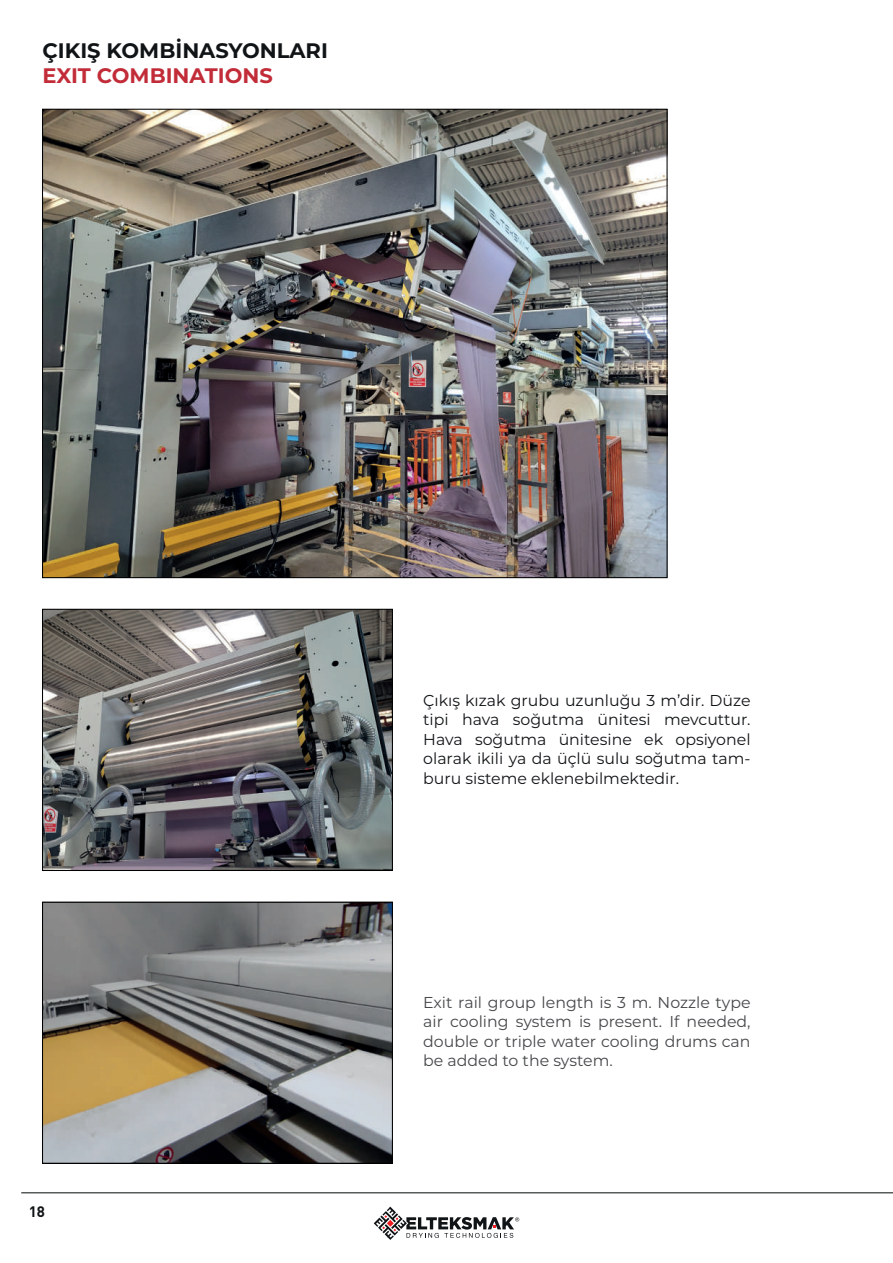
<style>
.page{position:relative;width:893px;height:1263px;background:#fff}
.page>*{position:absolute;margin:0;border:0;box-sizing:border-box;transform-origin:0 0}
.t1{font:700 21px "Montserrat";color:#111416}
.t2{font:700 21px "Montserrat";color:#c22c38}
.t3{font:15.75px/19.5px "Montserrat";color:#111416;text-align:justify}
.t4{font:15.75px/19.5px "Montserrat";color:#454749;text-align:justify}
.t5{font:700 15px "DIN Bek";color:#111416}
</style>
<div class="page">
<svg style="left:374px;top:1207px;width:145px;height:33px"></svg>
<hr style="left:21px;top:1192px;width:872px;height:1px;background:#111516">
<img style="left:44px;top:611px;width:347px;height:258px">
<div style="left:42px;top:609px;width:351px;height:262px;border:1px solid #000001"></div>
<svg style="left:44px;top:903px;width:347px;height:259px;background:#85837c"></svg>
<div style="left:42px;top:901px;width:351px;height:263px;border:1px solid #000001"></div>
<img style="left:44px;top:111px;width:622px;height:465px">
<h1 class="t1" style="left:43px;top:35px;width:287px">ÇIKIŞ KOMBİNASYONLARI</h1>
<h1 class="t2" style="left:43px;top:60px;width:232px">EXIT COMBINATIONS</h1>
<p class="t5" style="left:29px;top:1202px;width:18px">18</p>
<p class="t3" style="left:423px;top:690px;width:329px">Çıkış kızak grubu uzunluğu 3 m’dir. Düze tipi hava soğutma ünitesi mevcuttur.<br>Hava soğutma ünitesine ek opsiyonel olarak ikili ya da üçlü sulu soğutma tam&shy;buru sisteme eklenebilmektedir.</p>
<p class="t4" style="left:423px;top:992px;width:329px">Exit rail group length is 3 m. Nozzle type air cooling system is present. If needed, double or triple water cooling drums can be added to the system.</p>
</div>
